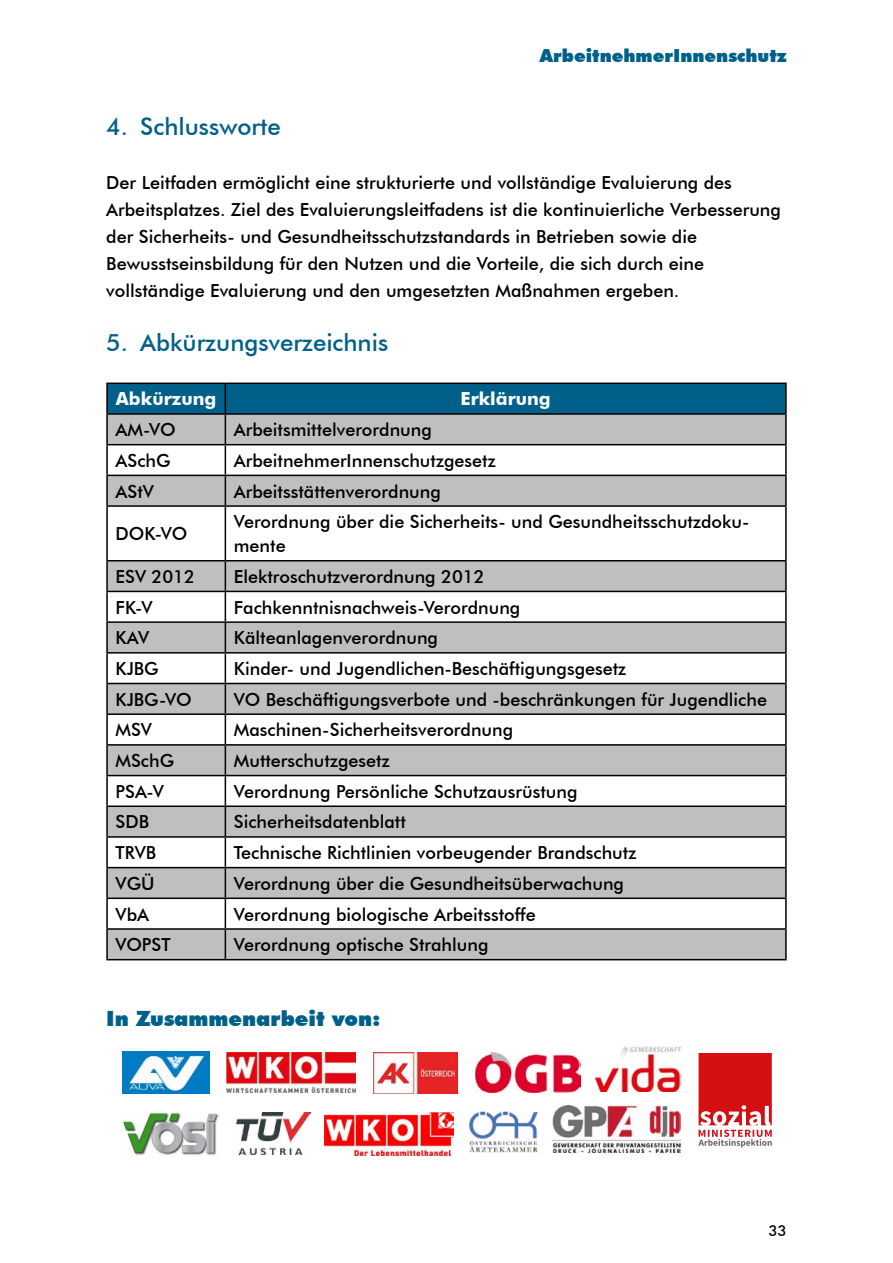
<style>
.page{position:relative;width:893px;height:1263px;background:#fff}
.page>*{position:absolute;margin:0;border:0;box-sizing:border-box;transform-origin:0 0}
.t1{font:500 24px "Futura BT";color:#006089}
.Impressum_Überschrift{font:900 21px "Futura BT";color:#006089}
.Fließtext_ohne_GLR{font:500 18px/24px "Futura BT";color:#000}
.Fließtext{font:500 18px/27px "Futura BT";color:#000}
.t2{font:900 18px "Futura BT";color:#006089}
.Tabellen-Zellen-Überschrift{font:700 18px "Futura BT";color:#fff}
.t3{font:500 15px "Futura BT";color:#000}
</style>
<div class="page">
<svg style="left:108px;top:445px;width:677px;height:514px"></svg>
<hr style="left:106px;top:383px;width:119px;height:1px;background:#000">
<hr style="left:106px;top:384px;width:2px;height:29px;background:#000">
<hr style="left:225px;top:383px;width:562px;height:1px;background:#000">
<hr style="left:785px;top:384px;width:2px;height:29px;background:#000">
<hr style="left:106px;top:413px;width:119px;height:2px;background:#000">
<hr style="left:106px;top:415px;width:2px;height:29px;background:#000">
<hr style="left:225px;top:413px;width:562px;height:2px;background:#000">
<svg style="left:107px;top:383px;width:679px;height:61px;background:#5a889c"></svg>
<hr style="left:785px;top:415px;width:2px;height:29px;background:#000">
<hr style="left:106px;top:444px;width:119px;height:1px;background:#000">
<hr style="left:106px;top:445px;width:2px;height:30px;background:#000">
<hr style="left:225px;top:444px;width:562px;height:1px;background:#000">
<hr style="left:225px;top:445px;width:1px;height:30px;background:#000">
<hr style="left:785px;top:445px;width:2px;height:30px;background:#000">
<hr style="left:106px;top:475px;width:119px;height:1px;background:#000">
<hr style="left:106px;top:476px;width:2px;height:29px;background:#000">
<hr style="left:225px;top:475px;width:562px;height:1px;background:#000">
<svg style="left:225px;top:476px;width:1px;height:29px"></svg>
<hr style="left:785px;top:476px;width:2px;height:29px;background:#000">
<hr style="left:106px;top:505px;width:119px;height:2px;background:#000">
<hr style="left:106px;top:507px;width:2px;height:53px;background:#000">
<hr style="left:225px;top:505px;width:562px;height:2px;background:#000">
<hr style="left:225px;top:507px;width:1px;height:53px;background:#000">
<hr style="left:785px;top:507px;width:2px;height:53px;background:#000">
<hr style="left:106px;top:560px;width:119px;height:1px;background:#000">
<hr style="left:106px;top:561px;width:2px;height:30px;background:#000">
<hr style="left:225px;top:560px;width:562px;height:1px;background:#000">
<hr style="left:225px;top:561px;width:1px;height:30px;background:#000">
<hr style="left:785px;top:561px;width:2px;height:30px;background:#000">
<hr style="left:106px;top:591px;width:119px;height:1px;background:#000">
<hr style="left:106px;top:592px;width:2px;height:29px;background:#000">
<hr style="left:225px;top:591px;width:562px;height:1px;background:#000">
<hr style="left:785px;top:592px;width:2px;height:29px;background:#000">
<hr style="left:106px;top:621px;width:119px;height:2px;background:#000">
<hr style="left:106px;top:623px;width:2px;height:29px;background:#000">
<hr style="left:225px;top:621px;width:562px;height:2px;background:#000">
<svg style="left:225px;top:592px;width:1px;height:60px"></svg>
<hr style="left:785px;top:623px;width:2px;height:29px;background:#000">
<hr style="left:106px;top:652px;width:119px;height:1px;background:#000">
<hr style="left:106px;top:653px;width:2px;height:30px;background:#000">
<hr style="left:225px;top:652px;width:562px;height:1px;background:#000">
<hr style="left:225px;top:653px;width:1px;height:30px;background:#000">
<hr style="left:785px;top:653px;width:2px;height:30px;background:#000">
<hr style="left:106px;top:683px;width:119px;height:1px;background:#000">
<hr style="left:106px;top:684px;width:2px;height:29px;background:#000">
<hr style="left:225px;top:683px;width:562px;height:1px;background:#000">
<hr style="left:785px;top:684px;width:2px;height:29px;background:#000">
<hr style="left:106px;top:713px;width:119px;height:2px;background:#000">
<hr style="left:106px;top:715px;width:2px;height:29px;background:#000">
<hr style="left:225px;top:713px;width:562px;height:2px;background:#000">
<hr style="left:785px;top:715px;width:2px;height:29px;background:#000">
<hr style="left:106px;top:744px;width:119px;height:2px;background:#000">
<hr style="left:106px;top:746px;width:2px;height:29px;background:#000">
<hr style="left:225px;top:744px;width:562px;height:2px;background:#000">
<hr style="left:785px;top:746px;width:2px;height:29px;background:#000">
<hr style="left:106px;top:775px;width:119px;height:1px;background:#000">
<hr style="left:106px;top:776px;width:2px;height:29px;background:#000">
<hr style="left:225px;top:775px;width:562px;height:1px;background:#000">
<hr style="left:785px;top:776px;width:2px;height:29px;background:#000">
<hr style="left:106px;top:805px;width:119px;height:2px;background:#000">
<hr style="left:106px;top:807px;width:2px;height:29px;background:#000">
<hr style="left:225px;top:805px;width:562px;height:2px;background:#000">
<hr style="left:785px;top:807px;width:2px;height:29px;background:#000">
<hr style="left:106px;top:836px;width:119px;height:2px;background:#000">
<hr style="left:106px;top:838px;width:2px;height:29px;background:#000">
<hr style="left:225px;top:836px;width:562px;height:2px;background:#000">
<hr style="left:785px;top:838px;width:2px;height:29px;background:#000">
<hr style="left:106px;top:867px;width:119px;height:1px;background:#000">
<hr style="left:106px;top:868px;width:2px;height:29px;background:#000">
<hr style="left:225px;top:867px;width:562px;height:1px;background:#000">
<hr style="left:785px;top:868px;width:2px;height:29px;background:#000">
<hr style="left:106px;top:897px;width:119px;height:2px;background:#000">
<hr style="left:106px;top:899px;width:2px;height:29px;background:#000">
<hr style="left:225px;top:897px;width:562px;height:2px;background:#000">
<hr style="left:785px;top:899px;width:2px;height:29px;background:#000">
<hr style="left:106px;top:928px;width:119px;height:2px;background:#000">
<hr style="left:106px;top:930px;width:2px;height:29px;background:#000">
<hr style="left:225px;top:928px;width:562px;height:2px;background:#000">
<svg style="left:225px;top:684px;width:1px;height:275px"></svg>
<hr style="left:785px;top:930px;width:2px;height:29px;background:#000">
<hr style="left:106px;top:959px;width:119px;height:1px;background:#000">
<hr style="left:225px;top:959px;width:562px;height:1px;background:#000">
<img style="left:122px;top:1052px;width:87px;height:41px">
<img style="left:226px;top:1053px;width:129px;height:40px">
<img style="left:373px;top:1053px;width:84px;height:40px">
<img style="left:475px;top:1053px;width:106px;height:40px">
<img style="left:122px;top:1112px;width:98px;height:43px">
<img style="left:236px;top:1112px;width:75px;height:43px">
<img style="left:325px;top:1112px;width:129px;height:43px">
<svg style="left:699px;top:1053px;width:73px;height:94px"></svg>
<img style="left:469px;top:1111px;width:69px;height:41px">
<img style="left:596px;top:1046px;width:85px;height:45px">
<img style="left:553px;top:1105px;width:127px;height:48px">
<p class="t2" style="left:540px;top:45px;width:248px">ArbeitnehmerInnenschutz</p>
<p class="t1" style="left:106px;top:112px;width:176px">4. Schlussworte</p>
<p class="Fließtext" style="left:106px;top:169px;width:676px">Der Leitfaden ermöglicht eine strukturierte und vollständige Evaluierung des Arbeitsplatzes. Ziel des Evaluierungsleitfadens ist die kontinuierliche Verbesserung der Sicherheits- und Gesundheitsschutzstandards in Betrieben sowie die Bewusstseinsbildung für den Nutzen und die Vorteile, die sich durch eine vollständige Evaluierung und den umgesetzten Maßnahmen ergeben.</p>
<p class="t1" style="left:106px;top:328px;width:283px">5. Abkürzungsverzeichnis</p>
<p class="Tabellen-Zellen-Überschrift" style="left:116px;top:388px;width:102px">Abkürzung</p>
<p class="Tabellen-Zellen-Überschrift" style="left:460px;top:388px;width:92px">Erklärung</p>
<p class="Fließtext_ohne_GLR" style="left:116px;top:418px;width:62px">AM-VO</p>
<p class="Fließtext_ohne_GLR" style="left:234px;top:418px;width:199px">Arbeitsmittelverordnung</p>
<p class="Fließtext_ohne_GLR" style="left:116px;top:448px;width:57px">ASchG</p>
<p class="Fließtext_ohne_GLR" style="left:234px;top:448px;width:263px">ArbeitnehmerInnenschutzgesetz</p>
<p class="Fließtext_ohne_GLR" style="left:116px;top:479px;width:40px">AStV</p>
<p class="Fließtext_ohne_GLR" style="left:234px;top:479px;width:208px">Arbeitsstättenverordnung</p>
<p class="Fließtext_ohne_GLR" style="left:116px;top:522px;width:73px">DOK-VO</p>
<p class="Fließtext_ohne_GLR" style="left:234px;top:510px;width:517px">Verordnung über die Sicherheits- und Gesundheitsschutzdoku&shy;mente</p>
<p class="Fließtext_ohne_GLR" style="left:116px;top:564px;width:81px">ESV 2012</p>
<p class="Fließtext_ohne_GLR" style="left:234px;top:564px;width:252px">Elektroschutzverordnung 2012</p>
<p class="Fließtext_ohne_GLR" style="left:116px;top:595px;width:39px">FK-V</p>
<p class="Fließtext_ohne_GLR" style="left:234px;top:595px;width:288px">Fachkenntnisnachweis-Verordnung</p>
<p class="Fließtext_ohne_GLR" style="left:116px;top:626px;width:35px">KAV</p>
<p class="Fließtext_ohne_GLR" style="left:234px;top:626px;width:206px">Kälteanlagenverordnung</p>
<p class="Fließtext_ohne_GLR" style="left:116px;top:656px;width:45px">KJBG</p>
<p class="Fließtext_ohne_GLR" style="left:234px;top:656px;width:394px">Kinder- und Jugendlichen-Beschäftigungsgesetz</p>
<p class="Fließtext_ohne_GLR" style="left:116px;top:687px;width:78px">KJBG-VO</p>
<p class="Fließtext_ohne_GLR" style="left:234px;top:687px;width:535px">VO Beschäftigungsverbote und -beschränkungen für Jugendliche</p>
<p class="Fließtext_ohne_GLR" style="left:116px;top:718px;width:38px">MSV</p>
<p class="Fließtext_ohne_GLR" style="left:234px;top:718px;width:281px">Maschinen-Sicherheitsverordnung</p>
<p class="Fließtext_ohne_GLR" style="left:116px;top:748px;width:60px">MSchG</p>
<p class="Fließtext_ohne_GLR" style="left:234px;top:748px;width:157px">Mutterschutzgesetz</p>
<p class="Fließtext_ohne_GLR" style="left:116px;top:779px;width:50px">PSA-V</p>
<p class="Fließtext_ohne_GLR" style="left:234px;top:779px;width:345px">Verordnung Persönliche Schutzausrüstung</p>
<p class="Fließtext_ohne_GLR" style="left:116px;top:810px;width:35px">SDB</p>
<p class="Fließtext_ohne_GLR" style="left:234px;top:810px;width:173px">Sicherheitsdatenblatt</p>
<p class="Fließtext_ohne_GLR" style="left:116px;top:840px;width:42px">TRVB</p>
<p class="Fließtext_ohne_GLR" style="left:234px;top:840px;width:404px">Technische Richtlinien vorbeugender Brandschutz</p>
<p class="Fließtext_ohne_GLR" style="left:116px;top:871px;width:40px">VGÜ</p>
<p class="Fließtext_ohne_GLR" style="left:234px;top:871px;width:392px">Verordnung über die Gesundheitsüberwachung</p>
<p class="Fließtext_ohne_GLR" style="left:116px;top:902px;width:35px">VbA</p>
<p class="Fließtext_ohne_GLR" style="left:234px;top:902px;width:303px">Verordnung biologische Arbeitsstoffe</p>
<p class="Fließtext_ohne_GLR" style="left:116px;top:933px;width:57px">VOPST</p>
<p class="Fließtext_ohne_GLR" style="left:234px;top:933px;width:256px">Verordnung optische Strahlung</p>
<p class="Impressum_Überschrift" style="left:106px;top:1005px;width:275px">In Zusammenarbeit von:</p>
<p class="t3" style="left:768px;top:1221px;width:20px">33</p>
</div>
